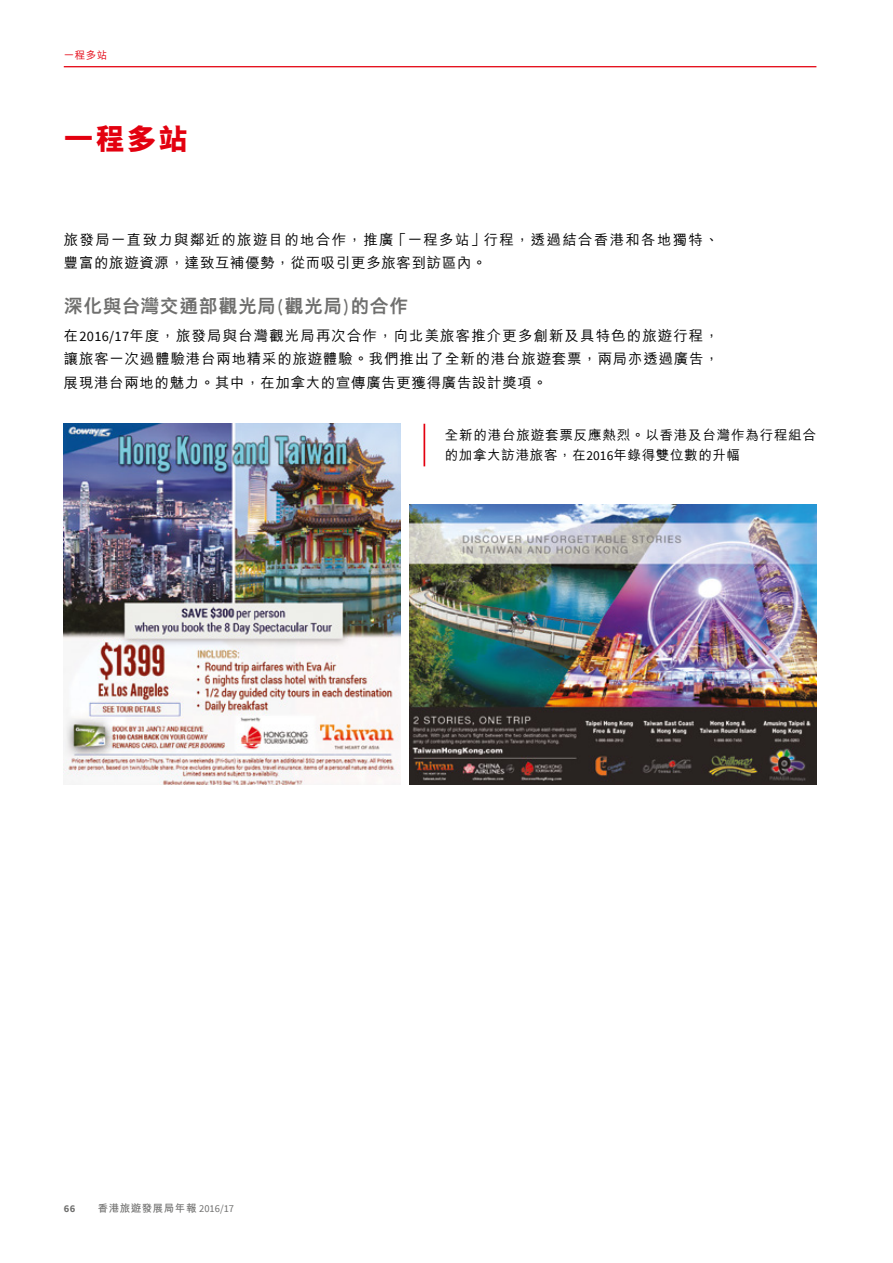
<style>
.page{position:relative;width:893px;height:1263px;background:#fff}
.page>*{position:absolute;margin:0;border:0;box-sizing:border-box;transform-origin:0 0}
.t1{font:800 30px "M Hei HK";color:#e3000f}
.t2{font:800 18.75px "M Hei HK";letter-spacing:.04em;color:#6f6f6e}
.t3{font:500 14.4px/23.2px "M Hei HK";letter-spacing:.05em;color:#000;text-align:justify}
.t4{font:500 14.4px/23.2px "M Hei HK";letter-spacing:.095em;color:#000}
.t5{font:500 13.5px/20.2px "M Hei HK";letter-spacing:.06em;color:#000}
.t6{font:700 10.5px "M Hei HK";letter-spacing:.05em;color:#6f6f6e}
.t7{font:500 10.5px "M Hei HK";color:#e3000f}
.t8{font:700 10.5px "Source Sans Pro";color:#6f6f6e}
.s1{font-family:"Source Sans Pro";font-weight:400}
</style>
<div class="page">
<hr style="left:423px;top:424px;width:2px;height:42px;background:#e3000f">
<img style="left:64px;top:424px;width:337px;height:360px">
<img style="left:409px;top:505px;width:407px;height:279px">
<hr style="left:64px;top:66px;width:752px;height:1px;background:#e3000f">
<p class="t7" style="left:64px;top:47px;width:45px">一程多站</p>
<h1 class="t1" style="left:64px;top:119px;width:126px">一程多站</h1>
<p class="t4" style="left:64px;top:227px;width:656px">旅發局一直致力與鄰近的旅遊目的地合作，推廣「一程多站」行程，透過結合香港和各地獨特、豐富的旅遊資源，達致互補優勢，從而吸引更多旅客到訪區內。</p>
<h2 class="t2" style="left:64px;top:296px;width:346px">深化與台灣交通部觀光局(觀光局）的合作</h2>
<p class="t3" style="left:64px;top:323px;width:656px">在<span class="s1">2016/17</span>年度，旅發局與台灣觀光局再次合作，向北美旅客推介更多創新及具特色的旅遊行程，讓旅客一次過體驗港台兩地精采的旅遊體驗。我們推出了全新的港台旅遊套票，兩局亦透過廣告，展現港台兩地的魅力。其中，在加拿大的宣傳廣告更獲得廣告設計獎項。</p>
<p class="t5" style="left:445px;top:424px;width:373px">全新的港台旅遊套票反應熱烈。以香港及台灣作為行程組合的加拿大訪港旅客，在<span class="s1">2016</span>年錄得雙位數的升幅</p>
<p class="t8" style="left:64px;top:1201px;width:13px">66</p>
<p class="t6" style="left:98px;top:1201px;width:138px">香港旅遊發展局年報 <span class="s1">2016/17</span></p>
</div>
